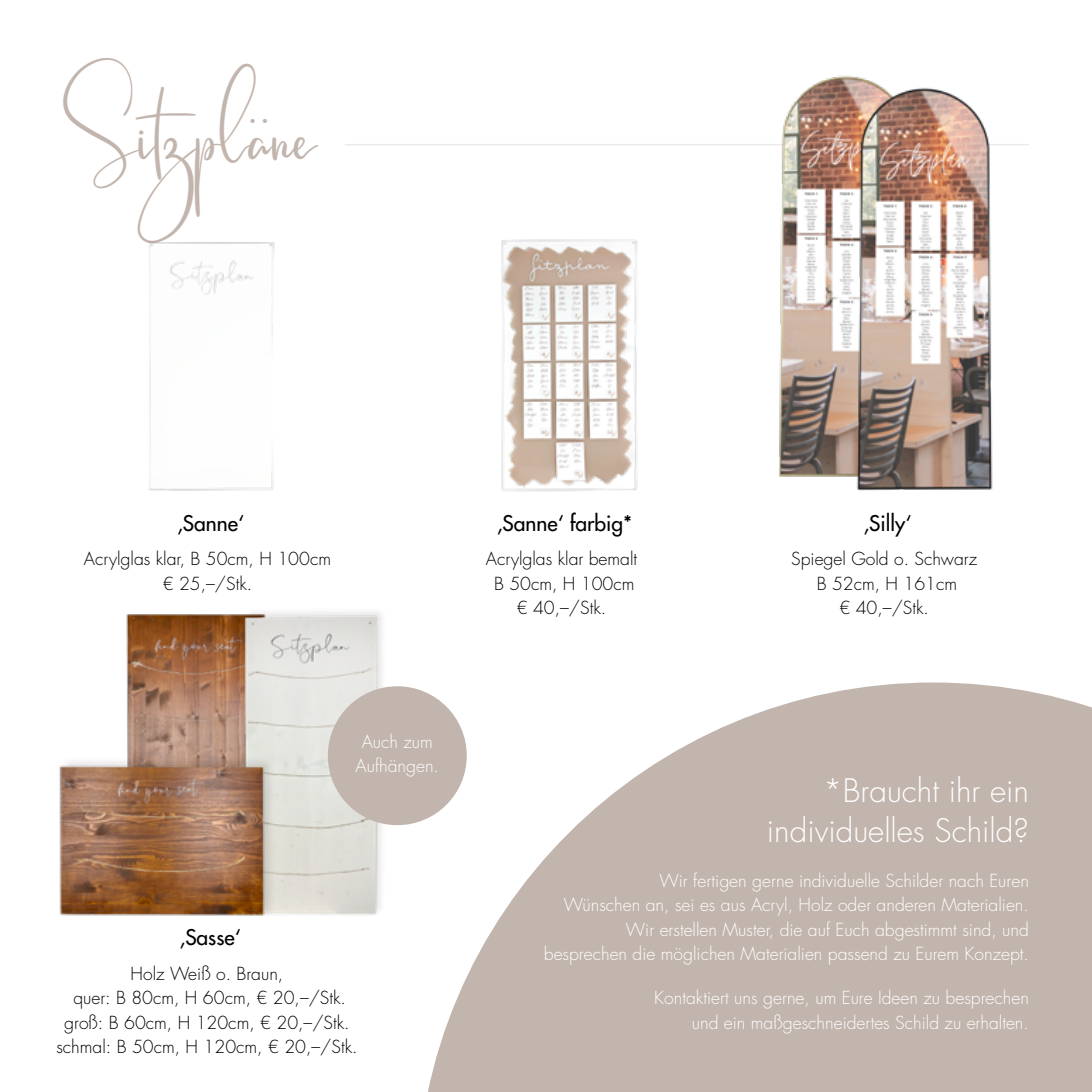
<style>
.page{position:relative;width:1092px;height:1092px;background:#fff}
.page>*{position:absolute;margin:0;border:0;box-sizing:border-box;transform-origin:0 0}
.t1{font:45.15px "Cattalonia";color:#c2b5ad}
.t2{font:300 31.5px/40.2px "Futura Std";color:#fff;text-align:right}
.t3{font:500 21px "Futura Std";color:#000}
.t4{font:300 17.5px/24.5px "Futura Std";color:#fff;text-align:right}
.t5{font:300 17.5px/24.5px "Futura Std";color:#000;text-align:center}
</style>
<div class="page">
<svg style="left:416px;top:682px;width:675px;height:409px;fill:#c2b5ad"></svg>
<hr style="left:345px;top:144px;width:683px;height:1px;background:#ece9e8">
<img style="left:149px;top:242px;width:126px;height:249px">
<img style="left:501px;top:239px;width:137px;height:253px">
<img style="left:779px;top:75px;width:95px;height:402px">
<img style="left:847px;top:82px;width:146px;height:409px">
<img style="left:126px;top:614px;width:100px;height:136px">
<img style="left:226px;top:612px;width:162px;height:303px">
<img style="left:59px;top:750px;width:213px;height:166px">
<div style="left:328px;top:686px;width:138px;height:139px;background:#c2b5ad;border-radius:50%"></div>
<h1 class="t1" style="left:63px;top:118px;width:254px">Sitzplane</h1>
<h1 class="t1" style="left:246px;top:81px;width:26px">..</h1>
<p class="t3" style="left:177px;top:510px;width:68px">‚Sanne‘</p>
<p class="t5" style="left:84px;top:547px;width:249px">Acrylglas klar, B 50cm, H 100cm € 25,–/Stk.</p>
<p class="t4" style="left:355px;top:729px;width:85px;text-align:center">Auch zum<br>Aufhängen.</p>
<p class="t3" style="left:179px;top:924px;width:62px">‚Sasse‘</p>
<p class="t5" style="left:56px;top:961px;width:303px">Holz Weiß o. Braun,<br>quer: B 80cm, H 60cm, € 20,–/Stk. groß: B 60cm, H 120cm, € 20,–/Stk. schmal: B 50cm, H 120cm, € 20,–/Stk.</p>
<p class="t3" style="left:497px;top:510px;width:137px">‚Sanne‘ farbig*</p>
<p class="t5" style="left:486px;top:547px;width:153px">Acrylglas klar bemalt<br>B 50cm, H 100cm € 40,–/Stk.</p>
<p class="t3" style="left:863px;top:510px;width:49px">‚Silly‘</p>
<p class="t5" style="left:791px;top:547px;width:187px">Spiegel Gold o. Schwarz<br>B 52cm, H 161cm<br>€ 40,–/Stk.</p>
<h2 class="t2" style="left:766px;top:771px;width:263px">*Braucht ihr ein individuelles Schild?</h2>
<p class="t4" style="left:544px;top:868px;width:486px">Wir fertigen gerne individuelle Schilder nach Euren<br>Wünschen an, sei es aus Acryl, Holz oder anderen Materialien.<br>Wir erstellen Muster, die auf Euch abgestimmt sind, und besprechen die möglichen Materialien passend zu Eurem Konzept.</p>
<p class="t4" style="left:654px;top:986px;width:376px">Kontaktiert uns gerne, um Eure Ideen zu besprechen und ein maßgeschneidertes Schild zu erhalten.</p>
</div>
